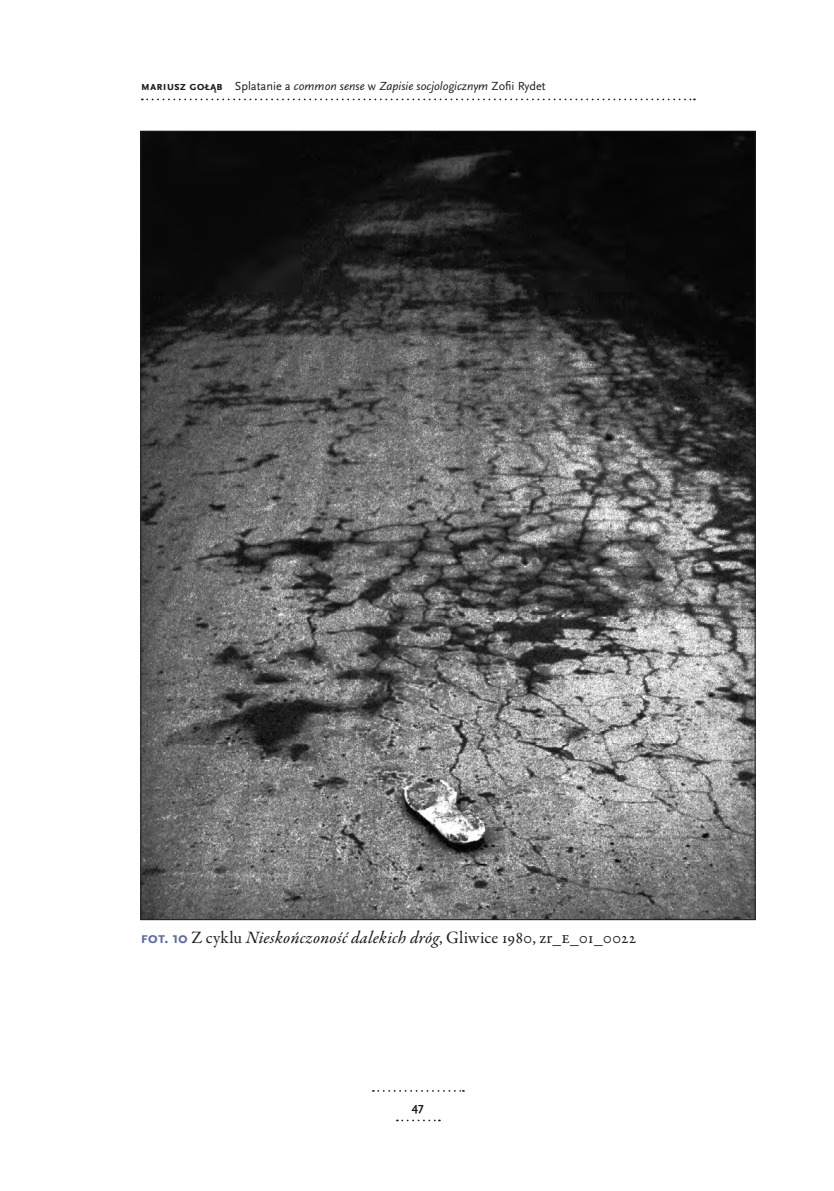
<style>
.page{position:relative;width:834px;height:1191px;background:#fff}
.page>*{position:absolute;margin:0;border:0;box-sizing:border-box;transform-origin:0 0}
.t1{font:17.5px "Garamond Premr Pro";color:#1d1d1b}
.t2{font:italic 12.25px "Scala Sans Pro";color:#1d1d1b}
.t3{font:700 12.25px "Scala Sans Pro";color:#1d1d1b}
.s1{font-weight:700;font-style:normal}
.s2{font-style:normal}
.s3{font-family:"Scala Sans Pro";font-weight:700;font-size:15.75px;color:#596aa8}
.s4{font-family:"Garamond Premr Pro Med It"}
</style>
<div class="page">
<svg style="left:373px;top:1090px;width:91px;height:1px"></svg>
<svg style="left:397px;top:1119px;width:43px;height:2px"></svg>
<img style="left:143px;top:133px;width:610px;height:784px">
<svg style="left:142px;top:99px;width:552px;height:1px"></svg>
<p class="t2" style="left:141px;top:79px;width:406px"><span class="s1">M ariusz Gołąb</span> <span class="s2">Splatanie a</span> common sense <span class="s2">w</span> Zapisie socjologicznym <span class="s2">Zofii Rydet</span></p>
<h1 class="t1" style="left:141px;top:926px;width:497px"><span class="s3">Fot. 10</span> Z cyklu <span class="s4">Nieskończoność dalekich dróg</span>, Gliwice 1980, zr_E_01_0022</h1>
<p class="t3" style="left:412px;top:1099px;width:13px">47</p>
</div>
